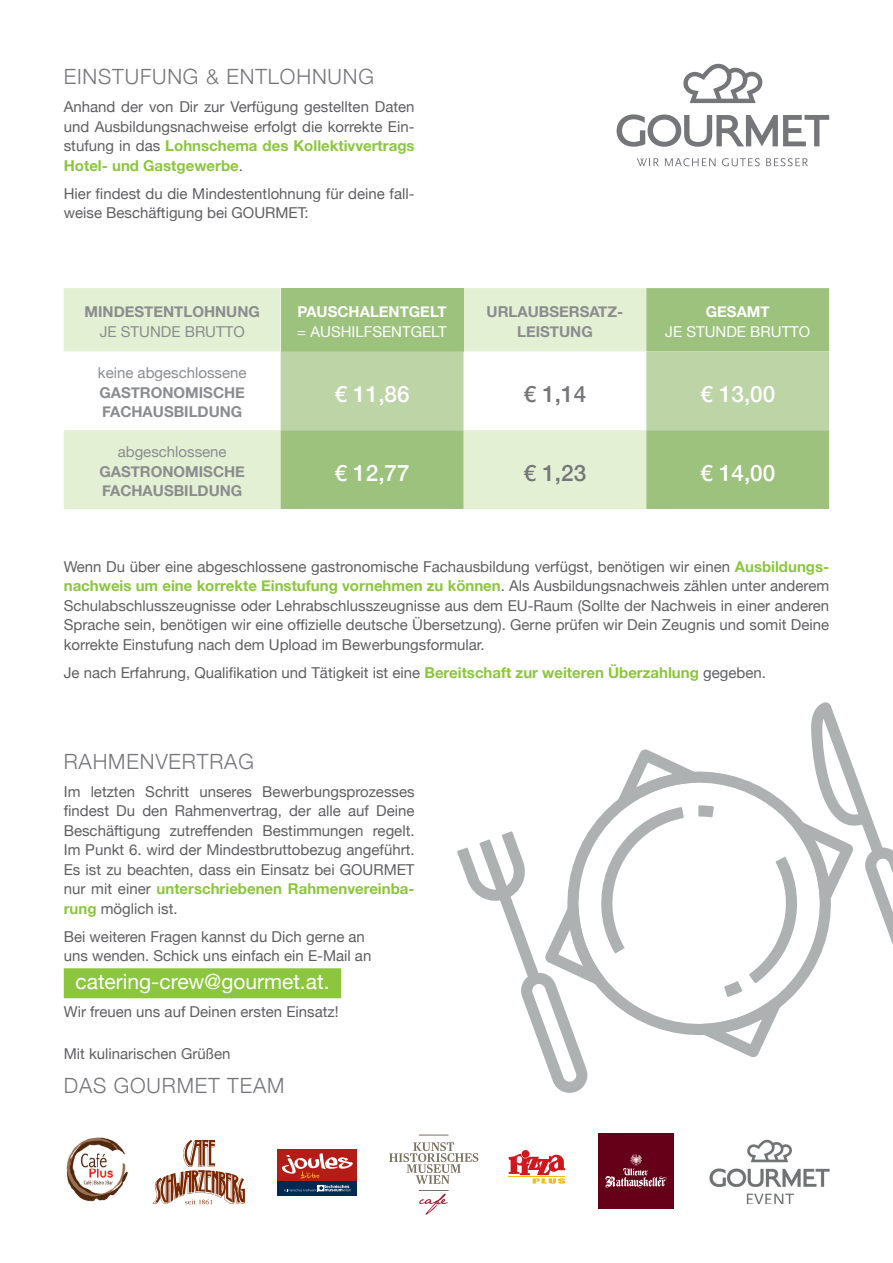
<style>
.page{position:relative;width:893px;height:1263px;background:#fff}
.page>*{position:absolute;margin:0;border:0;box-sizing:border-box;transform-origin:0 0}
.t1{font:500 22.5px "Helvetica Neue";color:#fff}
.t2{font:500 22.5px "Helvetica Neue";color:#757679}
.t3{font:300 21px "Helvetica Neue";letter-spacing:.04em;color:#757679}
.t4{font:21px "Helvetica Neue";color:#fff}
.t5{font:15px/19.5px "Helvetica Neue";color:#5f5f62;text-align:justify}
.t6{font:700 15px/19.5px "Helvetica Neue";color:#8a8c8f}
.t7{font:15px "Helvetica Neue";color:#8a8c8f}
.t8{font:15px "Helvetica Neue";color:#fff}
.t9{font:700 15px "Helvetica Neue";color:#fff}
.s1{font-weight:700;color:#8bc63e}
</style>
<div class="page">
<svg style="left:617px;top:114px;width:212px;height:33px"></svg>
<svg style="left:637px;top:158px;width:22px;height:8px"></svg>
<svg style="left:665px;top:158px;width:51px;height:8px"></svg>
<svg style="left:722px;top:158px;width:38px;height:8px"></svg>
<svg style="left:766px;top:158px;width:42px;height:8px"></svg>
<svg style="left:683px;top:63px;width:80px;height:40px"></svg>
<div style="left:64px;top:968px;width:277px;height:30px;background:#8bc63e"></div>
<svg style="left:64px;top:288px;width:217px;height:221px;fill:#e4f0d4"></svg>
<svg style="left:281px;top:288px;width:548px;height:221px;background:#b4d19a"></svg>
<svg style="left:281px;top:351px;width:548px;height:79px"></svg>
<svg style="left:457px;top:702px;width:436px;height:391px"></svg>
<img style="left:709px;top:1139px;width:121px;height:64px">
<img style="left:66px;top:1137px;width:62px;height:65px">
<svg style="left:152px;top:1140px;width:93px;height:64px"></svg>
<div style="left:278px;top:1149px;width:79px;height:33px;background:#b41d15"></div>
<div style="left:278px;top:1181px;width:79px;height:14px;background:#002953"></div>
<svg style="left:284px;top:1185px;width:67px;height:6px"></svg>
<svg style="left:282px;top:1153px;width:71px;height:25px"></svg>
<svg style="left:389px;top:1142px;width:89px;height:42px"></svg>
<hr style="left:419px;top:1190px;width:30px;height:1px;background:#7a7162">
<svg style="left:419px;top:1135px;width:29px;height:1px"></svg>
<svg style="left:419px;top:1194px;width:29px;height:21px"></svg>
<svg style="left:509px;top:1153px;width:56px;height:31px"></svg>
<div style="left:522px;top:1150px;width:7px;height:8px;background:#d2161e;border-radius:50%"></div>
<div style="left:598px;top:1133px;width:75px;height:76px;background:#660019"></div>
<svg style="left:605px;top:1154px;width:62px;height:34px"></svg>
<h2 class="t3" style="left:64px;top:60px;width:312px">EINSTUFUNG &amp; ENTLOHNUNG</h2>
<p class="t5" style="left:64px;top:98px;width:352px">Anhand der von Dir zur Verfügung gestellten Daten und Ausbildungsnachweise erfolgt die korrekte Ein&shy;stufung in das <span class="s1">Lohnschema des Kollektivvertrags Hotel- und Gastgewerbe</span>.</p>
<p class="t5" style="left:64px;top:184px;width:352px">Hier findest du die Mindestentlohnung für deine fall&shy;weise Beschäftigung bei GOURMET:</p>
<p class="t6" style="left:85px;top:303px;width:177px">MINDESTENTLOHNUNG</p>
<p class="t7" style="left:100px;top:321px;width:147px">JE STUNDE BRUTTO</p>
<p class="t9" style="left:297px;top:300px;width:151px">PAUSCHALENTGELT</p>
<p class="t8" style="left:297px;top:321px;width:151px">= AUSHILFSENTGELT</p>
<p class="t6" style="left:487px;top:303px;width:138px;text-align:center">URLAUBSERSATZ-<br>LEISTUNG</p>
<p class="t9" style="left:706px;top:300px;width:65px">GESAMT</p>
<p class="t8" style="left:665px;top:321px;width:147px">JE STUNDE BRUTTO</p>
<p class="t7" style="left:98px;top:362px;width:150px">keine abgeschlossene</p>
<p class="t6" style="left:99px;top:383px;width:147px">GASTRONOMISCHE<br>FACHAUSBILDUNG</p>
<h1 class="t1" style="left:335px;top:376px;width:77px">€ 11,86</h1>
<h1 class="t2" style="left:524px;top:376px;width:64px">€ 1,14</h1>
<h1 class="t1" style="left:700px;top:376px;width:77px">€ 13,00</h1>
<p class="t7" style="left:118px;top:441px;width:110px">abgeschlossene</p>
<p class="t6" style="left:99px;top:462px;width:147px">GASTRONOMISCHE<br>FACHAUSBILDUNG</p>
<h1 class="t1" style="left:335px;top:454px;width:77px">€ 12,77</h1>
<h1 class="t2" style="left:524px;top:454px;width:64px">€ 1,23</h1>
<h1 class="t1" style="left:700px;top:454px;width:77px">€ 14,00</h1>
<p class="t5" style="left:64px;top:557px;width:767px">Wenn Du über eine abgeschlossene gastronomische Fachausbildung verfügst, benötigen wir einen <span class="s1">Ausbildungs&shy;nachweis um eine korrekte Einstufung vornehmen zu können</span>. Als Ausbildungsnachweis zählen unter anderem Schulabschlusszeugnisse oder Lehrabschlusszeugnisse aus dem EU-Raum (Sollte der Nachweis in einer anderen Sprache sein, benötigen wir eine offizielle deutsche Übersetzung). Gerne prüfen wir Dein Zeugnis und somit Deine korrekte Einstufung nach dem Upload im Bewerbungsformular.</p>
<p class="t5" style="left:64px;top:663px;width:704px">Je nach Erfahrung, Qualifikation und Tätigkeit ist eine <span class="s1">Bereitschaft zur weiteren Überzahlung</span> gegeben.</p>
<h2 class="t3" style="left:64px;top:744px;width:192px">RAHMENVERTRAG</h2>
<p class="t5" style="left:64px;top:782px;width:352px">Im letzten Schritt unseres Bewerbungsprozesses findest Du den Rahmenvertrag, der alle auf Deine Beschäftigung zutreffenden Bestimmungen regelt.<br>Im Punkt 6. wird der Mindestbruttobezug angeführt.<br>Es ist zu beachten, dass ein Einsatz bei GOURMET nur mit einer <span class="s1">unterschriebenen Rahmenvereinba&shy;rung</span> möglich ist.</p>
<p class="t5" style="left:64px;top:927px;width:309px">Bei weiteren Fragen kannst du Dich gerne an uns wenden. Schick uns einfach ein E-Mail an</p>
<h2 class="t4" style="left:75px;top:967px;width:256px">catering-crew@gourmet.at.</h2>
<p class="t5" style="left:64px;top:1003px;width:276px">Wir freuen uns auf Deinen ersten Einsatz!</p>
<p class="t5" style="left:64px;top:1045px;width:168px">Mit kulinarischen Grüßen</p>
<h2 class="t3" style="left:64px;top:1068px;width:222px">DAS GOURMET TEAM</h2>
</div>
